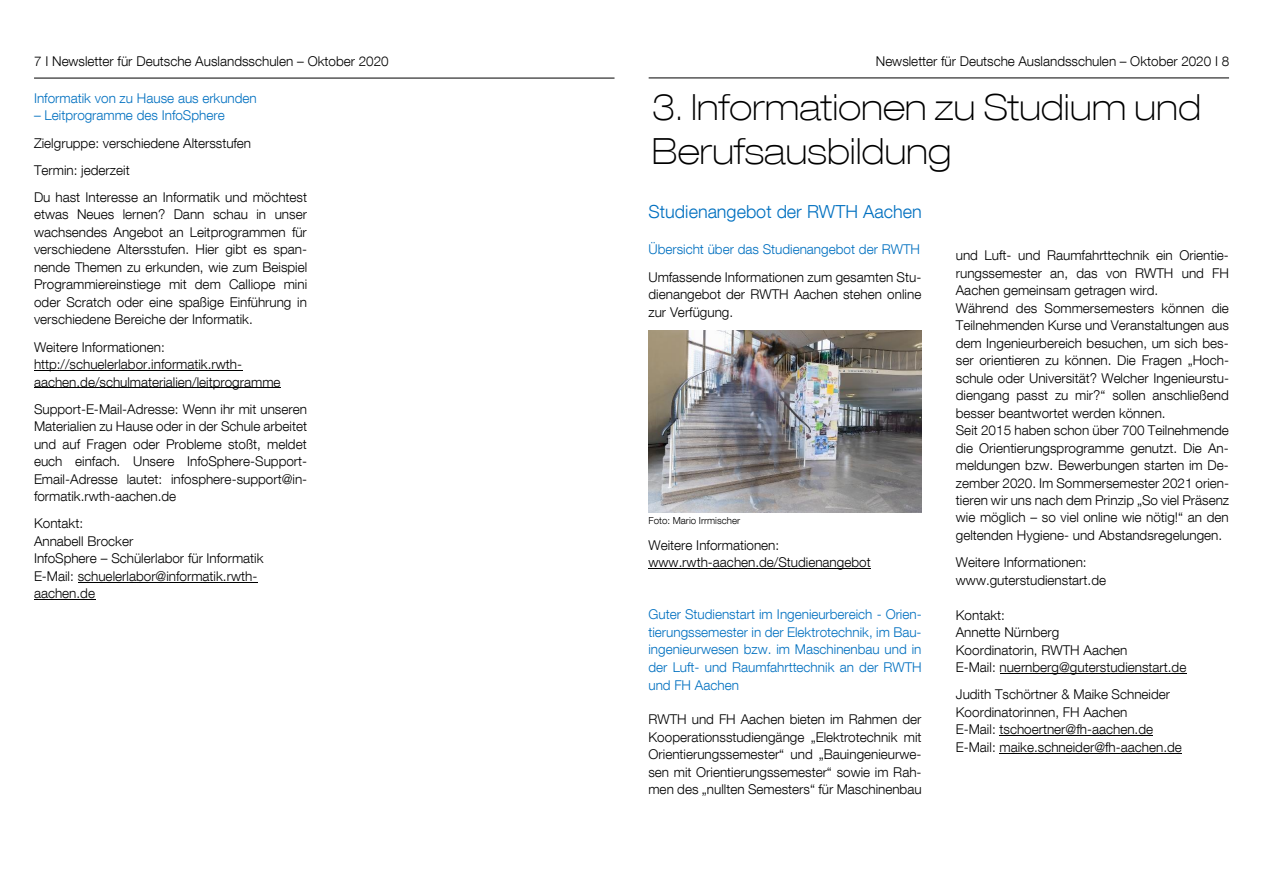
<style>
.page{position:relative;width:1263px;height:893px;background:#fff}
.page>*{position:absolute;margin:0;border:0;box-sizing:border-box;transform-origin:0 0}
.t1{font:100 expanded 36px/43.8px "Helvetica Neue LT Com";color:#000}
.t2{font:300 18px "Helvetica Neue LT Com";color:#0070c0}
.t3{font:300 13.5px/17.5px "Helvetica Neue LT Com";color:#000;text-align:justify}
.t4{font:300 13.5px/17.5px "Helvetica Neue LT Com";color:#0070c0;text-align:justify}
.t5{font:300 9.75px "Helvetica Neue LT Com";color:#000}
</style>
<div class="page">
<hr style="left:34px;top:78px;width:580px;height:1px;background:#000">
<hr style="left:649px;top:78px;width:580px;height:1px;background:#000">
<hr style="left:34px;top:370px;width:208px;height:1px;background:#000">
<hr style="left:34px;top:388px;width:247px;height:1px;background:#000">
<hr style="left:78px;top:582px;width:179px;height:1px;background:#000">
<hr style="left:34px;top:599px;width:61px;height:1px;background:#000">
<hr style="left:648px;top:568px;width:223px;height:1px;background:#000">
<hr style="left:1000px;top:673px;width:186px;height:1px;background:#000">
<hr style="left:1000px;top:735px;width:153px;height:1px;background:#000">
<hr style="left:1000px;top:753px;width:182px;height:1px;background:#000">
<img style="left:648px;top:330px;width:274px;height:182px">
<p class="t3" style="left:34px;top:55px;width:356px">7 I Newsletter für Deutsche Auslandsschulen – Oktober 2020</p>
<p class="t3" style="left:876px;top:55px;width:355px">Newsletter für Deutsche Auslandsschulen – Oktober 2020 I 8</p>
<h3 class="t4" style="left:34px;top:91px;width:224px">Informatik von zu Hause aus erkunden</h3>
<h3 class="t4" style="left:34px;top:109px;width:192px">– Leitprogramme des InfoSphere</h3>
<p class="t3" style="left:34px;top:136px;width:219px">Zielgruppe: verschiedene Altersstufen</p>
<p class="t3" style="left:34px;top:163px;width:97px">Termin: jederzeit</p>
<p class="t3" style="left:34px;top:190px;width:275px">Du hast Interesse an Informatik und möchtest etwas Neues lernen? Dann schau in unser wachsendes Angebot an Leitprogrammen für verschiedene Altersstufen. Hier gibt es span&shy;nende Themen zu erkunden, wie zum Beispiel Programmiereinstiege mit dem Calliope mini oder Scratch oder eine spaßige Einführung in verschiedene Bereiche der Informatik.</p>
<p class="t3" style="left:34px;top:340px;width:132px">Weitere Informationen:</p>
<p class="t3" style="left:34px;top:357px;width:248px">http://schuelerlabor.informatik.rwth&shy;aachen.de/schulmaterialien/leitprogramme</p>
<p class="t3" style="left:34px;top:402px;width:275px">Support-E-Mail-Adresse: Wenn ihr mit unseren Materialien zu Hause oder in der Schule arbeitet und auf Fragen oder Probleme stoßt, meldet euch einfach. Unsere InfoSphere-Support-Email-Adresse lautet: infosphere-support@in&shy;formatik.rwth-aachen.de</p>
<p class="t3" style="left:34px;top:517px;width:51px">Kontakt:</p>
<p class="t3" style="left:34px;top:534px;width:101px">Annabell Brocker</p>
<p class="t3" style="left:34px;top:552px;width:231px">InfoSphere – Schülerlabor für Informatik</p>
<p class="t3" style="left:34px;top:569px;width:225px">E-Mail: schuelerlabor@informatik.rwth&shy;aachen.de</p>
<h2 class="t1" style="left:652px;top:90px;width:551px">3. Informationen zu Studium und<br>Berufsausbildung</h2>
<h2 class="t2" style="left:648px;top:205px;width:275px">Studienangebot der RWTH Aachen</h2>
<h3 class="t4" style="left:648px;top:243px;width:273px">Übersicht über das Studienangebot der RWTH</h3>
<p class="t3" style="left:648px;top:270px;width:274px">Umfassende Informationen zum gesamten Stu&shy;dienangebot der RWTH Aachen stehen online zur Verfügung.</p>
<p class="t3" style="left:956px;top:248px;width:275px">und Luft- und Raumfahrttechnik ein Orientie&shy;rungssemester an, das von RWTH und FH Aachen gemeinsam getragen wird.</p>
<p class="t3" style="left:956px;top:301px;width:275px">Während des Sommersemesters können die Teilnehmenden Kurse und Veranstaltungen aus dem Ingenieurbereich besuchen, um sich bes&shy;ser orientieren zu können. Die Fragen „Hoch&shy;schule oder Universität? Welcher Ingenieurstu&shy;diengang passt zu mir?“ sollen anschließend besser beantwortet werden können.</p>
<p class="t3" style="left:956px;top:424px;width:275px">Seit 2015 haben schon über 700 Teilnehmende die Orientierungsprogramme genutzt. Die An&shy;meldungen bzw. Bewerbungen starten im De&shy;zember 2020. Im Sommersemester 2021 orien&shy;tieren wir uns nach dem Prinzip „So viel Präsenz wie möglich – so viel online wie nötig!“ an den geltenden Hygiene- und Abstandsregelungen.</p>
<p class="t3" style="left:956px;top:556px;width:132px">Weitere Informationen:</p>
<p class="t3" style="left:956px;top:573px;width:152px">www.guterstudienstart.de</p>
<p class="t3" style="left:956px;top:608px;width:51px">Kontakt:</p>
<p class="t3" style="left:956px;top:625px;width:105px">Annette Nürnberg</p>
<p class="t3" style="left:956px;top:643px;width:173px">Koordinatorin, RWTH Aachen</p>
<p class="t3" style="left:956px;top:660px;width:232px">E-Mail: nuernberg@guterstudienstart.de</p>
<p class="t3" style="left:956px;top:688px;width:216px">Judith Tschörtner &amp; Maike Schneider</p>
<p class="t3" style="left:956px;top:705px;width:173px">Koordinatorinnen, FH Aachen</p>
<p class="t3" style="left:956px;top:723px;width:199px">E-Mail: tschoertner@fh-aachen.de</p>
<p class="t3" style="left:956px;top:740px;width:228px">E-Mail: maike.schneider@fh-aachen.de</p>
<p class="t5" style="left:648px;top:517px;width:93px">Foto: Mario Irrmischer</p>
<p class="t3" style="left:648px;top:538px;width:132px">Weitere Informationen:</p>
<p class="t3" style="left:648px;top:555px;width:224px">www.rwth-aachen.de/Studienangebot</p>
<h3 class="t4" style="left:648px;top:608px;width:275px">Guter Studienstart im Ingenieurbereich - Orien&shy;tierungssemester in der Elektrotechnik, im Bau&shy;ingenieurwesen bzw. im Maschinenbau und in der Luft- und Raumfahrttechnik an der RWTH und FH Aachen</h3>
<p class="t3" style="left:648px;top:713px;width:275px">RWTH und FH Aachen bieten im Rahmen der Kooperationsstudiengänge „Elektrotechnik mit Orientierungssemester“ und „Bauingenieurwe&shy;sen mit Orientierungssemester“ sowie im Rah&shy;men des „nullten Semesters“ für Maschinenbau</p>
</div>
